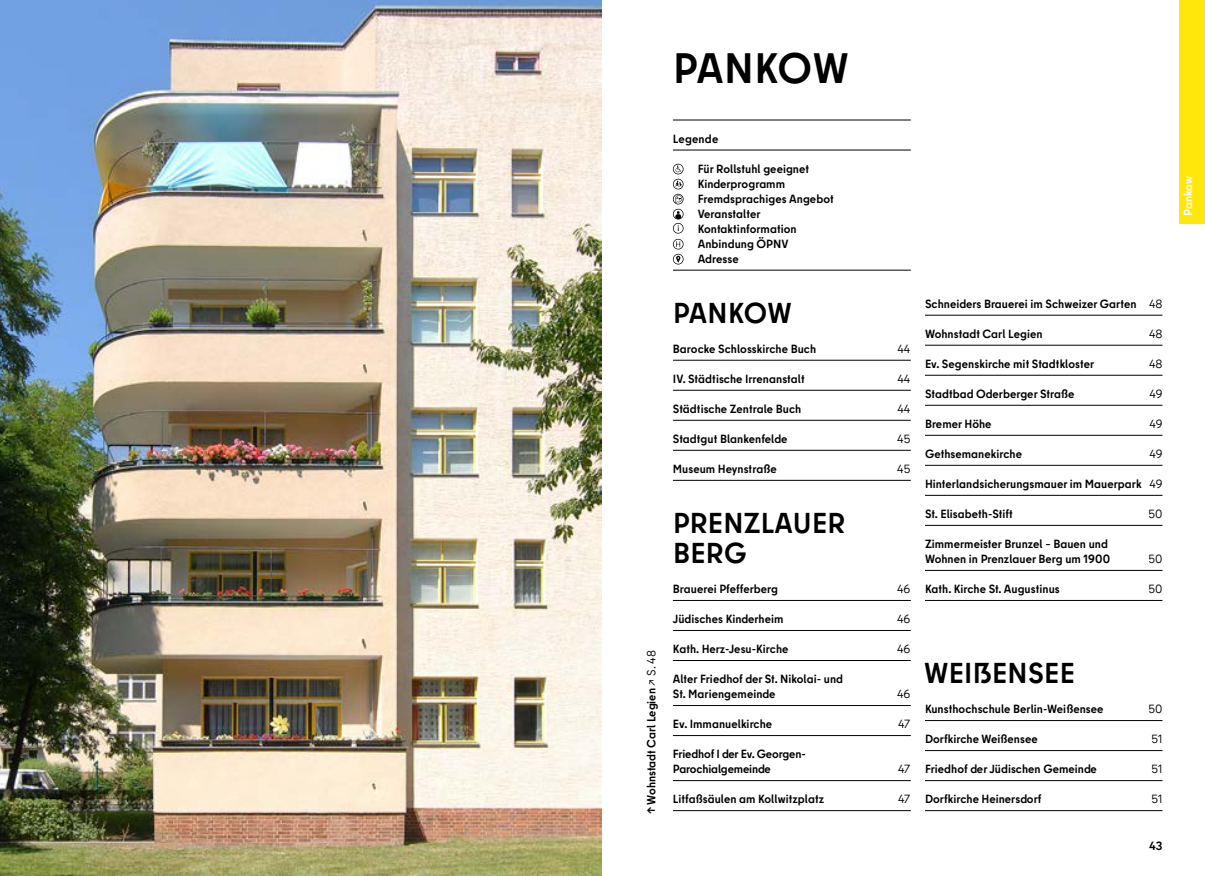
<style>
.page{position:relative;width:1205px;height:876px;background:#fff}
.page>*{position:absolute;margin:0;border:0;box-sizing:border-box;transform-origin:0 0}
.t1{font:700 42.5px "Berlin Type";letter-spacing:.01em;color:#000}
.t2{font:700 28.75px/30px "Berlin Type";letter-spacing:.01em;color:#000}
.t3{font:700 11.88px/15px "Berlin Type";letter-spacing:.005em;color:#000}
.t4{font:11.88px "Berlin Type";letter-spacing:.005em;color:#000}
.t5{font:700 11.88px "Berlin Type";color:#fff}
.s1{font-weight:400}
</style>
<div class="page">
<img style="left:0;top:0;width:602px;height:875px">
<hr style="left:673px;top:120px;width:238px;height:1px;background:#000">
<hr style="left:673px;top:150px;width:238px;height:1px;background:#000">
<hr style="left:673px;top:270px;width:238px;height:1px;background:#000">
<hr style="left:673px;top:360px;width:238px;height:1px;background:#000">
<hr style="left:673px;top:390px;width:238px;height:1px;background:#000">
<hr style="left:673px;top:420px;width:238px;height:1px;background:#000">
<hr style="left:673px;top:450px;width:238px;height:1px;background:#000">
<hr style="left:673px;top:480px;width:238px;height:1px;background:#000">
<hr style="left:673px;top:600px;width:238px;height:1px;background:#000">
<hr style="left:673px;top:630px;width:238px;height:1px;background:#000">
<hr style="left:673px;top:660px;width:238px;height:1px;background:#000">
<hr style="left:673px;top:705px;width:238px;height:1px;background:#000">
<hr style="left:673px;top:735px;width:238px;height:1px;background:#000">
<hr style="left:673px;top:780px;width:238px;height:1px;background:#000">
<hr style="left:673px;top:810px;width:238px;height:1px;background:#000">
<svg style="left:673px;top:164px;width:10px;height:69px"></svg>
<svg style="left:673px;top:239px;width:10px;height:25px"></svg>
<hr style="left:925px;top:315px;width:237px;height:1px;background:#000">
<hr style="left:925px;top:345px;width:237px;height:1px;background:#000">
<hr style="left:925px;top:375px;width:237px;height:1px;background:#000">
<hr style="left:925px;top:405px;width:237px;height:1px;background:#000">
<hr style="left:925px;top:435px;width:237px;height:1px;background:#000">
<hr style="left:925px;top:465px;width:237px;height:1px;background:#000">
<hr style="left:925px;top:495px;width:237px;height:1px;background:#000">
<hr style="left:925px;top:525px;width:237px;height:1px;background:#000">
<hr style="left:925px;top:570px;width:237px;height:1px;background:#000">
<hr style="left:925px;top:600px;width:237px;height:1px;background:#000">
<hr style="left:925px;top:720px;width:237px;height:1px;background:#000">
<hr style="left:925px;top:750px;width:237px;height:1px;background:#000">
<hr style="left:925px;top:780px;width:237px;height:1px;background:#000">
<hr style="left:925px;top:810px;width:237px;height:1px;background:#000">
<div style="left:1179px;top:0;width:26px;height:223px;background:#ffe70b"></div>
<h1 class="t1" style="left:673px;top:40px;width:177px">PANKOW</h1>
<p class="t3" style="left:644px;top:814px;width:165px;rotate:-90deg">↑ Wohnstadt Carl Legien <span class="s1">↗ S. 48</span></p>
<p class="t3" style="left:673px;top:131px;width:47px">Legende</p>
<p class="t3" style="left:698px;top:161px;width:137px">Für Rollstuhl geeignet<br>Kinderprogramm<br>Fremdsprachiges Angebot<br>Veranstalter<br>Kontaktinformation<br>Anbindung ÖPNV<br>Adresse</p>
<h2 class="t2" style="left:673px;top:298px;width:120px">PANKOW</h2>
<p class="t3" style="left:673px;top:341px;width:145px">Barocke Schlosskirche Buch</p>
<p class="t4" style="left:897px;top:341px;width:14px">44</p>
<p class="t3" style="left:673px;top:371px;width:133px">IV. Städtische Irrenanstalt</p>
<p class="t4" style="left:897px;top:371px;width:14px">44</p>
<p class="t3" style="left:673px;top:401px;width:130px">Städtische Zentrale Buch</p>
<p class="t4" style="left:897px;top:401px;width:14px">44</p>
<p class="t3" style="left:673px;top:431px;width:116px">Stadtgut Blankenfelde</p>
<p class="t4" style="left:897px;top:431px;width:15px">45</p>
<p class="t3" style="left:673px;top:461px;width:105px">Museum Heynstraße</p>
<p class="t4" style="left:897px;top:461px;width:15px">45</p>
<h2 class="t2" style="left:673px;top:508px;width:174px">PRENZLAUER<br>BERG</h2>
<p class="t3" style="left:673px;top:581px;width:107px">Brauerei Pfefferberg</p>
<p class="t4" style="left:897px;top:581px;width:15px">46</p>
<p class="t3" style="left:673px;top:611px;width:112px">Jüdisches Kinderheim</p>
<p class="t4" style="left:897px;top:611px;width:15px">46</p>
<p class="t3" style="left:673px;top:641px;width:117px">Kath. Herz-Jesu-Kirche</p>
<p class="t4" style="left:897px;top:641px;width:15px">46</p>
<p class="t3" style="left:673px;top:671px;width:172px">Alter Friedhof der St. Nikolai- und<br>St. Mariengemeinde</p>
<p class="t4" style="left:897px;top:686px;width:15px">46</p>
<p class="t3" style="left:673px;top:716px;width:101px">Ev. Immanuelkirche</p>
<p class="t4" style="left:898px;top:716px;width:14px">47</p>
<p class="t3" style="left:673px;top:746px;width:134px">Friedhof I der Ev. Georgen-<br>Parochialgemeinde</p>
<p class="t4" style="left:898px;top:761px;width:14px">47</p>
<p class="t3" style="left:673px;top:791px;width:153px">Litfaßsäulen am Kollwitzplatz</p>
<p class="t4" style="left:898px;top:791px;width:14px">47</p>
<p class="t3" style="left:925px;top:296px;width:239px">Schneiders Brauerei im Schweizer Garten <span class="s1">48</span></p>
<p class="t3" style="left:925px;top:326px;width:119px">Wohnstadt Carl Legien</p>
<p class="t4" style="left:1149px;top:326px;width:15px">48</p>
<p class="t3" style="left:925px;top:356px;width:171px">Ev. Segenskirche mit Stadtkloster</p>
<p class="t4" style="left:1149px;top:356px;width:15px">48</p>
<p class="t3" style="left:925px;top:386px;width:151px">Stadtbad Oderberger Straße</p>
<p class="t4" style="left:1149px;top:386px;width:15px">49</p>
<p class="t3" style="left:925px;top:416px;width:68px">Bremer Höhe</p>
<p class="t4" style="left:1149px;top:416px;width:15px">49</p>
<p class="t3" style="left:925px;top:446px;width:99px">Gethsemanekirche</p>
<p class="t4" style="left:1149px;top:446px;width:15px">49</p>
<p class="t3" style="left:925px;top:476px;width:239px">Hinterlandsicherungsmauer im Mauerpark <span class="s1">49</span></p>
<p class="t3" style="left:925px;top:506px;width:89px">St. Elisabeth-Stift</p>
<p class="t4" style="left:1148px;top:506px;width:16px">50</p>
<p class="t3" style="left:925px;top:536px;width:187px">Zimmermeister Brunzel – Bauen und<br>Wohnen in Prenzlauer Berg um 1900</p>
<p class="t4" style="left:1148px;top:551px;width:16px">50</p>
<p class="t3" style="left:925px;top:581px;width:136px">Kath. Kirche St. Augustinus</p>
<p class="t4" style="left:1148px;top:581px;width:16px">50</p>
<h2 class="t2" style="left:924px;top:658px;width:153px">WEIßENSEE</h2>
<p class="t3" style="left:925px;top:701px;width:180px">Kunsthochschule Berlin-Weißensee</p>
<p class="t4" style="left:1148px;top:701px;width:16px">50</p>
<p class="t3" style="left:925px;top:731px;width:114px">Dorfkirche Weißensee</p>
<p class="t4" style="left:1151px;top:731px;width:12px">51</p>
<p class="t3" style="left:925px;top:761px;width:173px">Friedhof der Jüdischen Gemeinde</p>
<p class="t4" style="left:1151px;top:761px;width:12px">51</p>
<p class="t3" style="left:925px;top:791px;width:118px">Dorfkirche Heinersdorf</p>
<p class="t4" style="left:1151px;top:791px;width:12px">51</p>
<p class="t3" style="left:1149px;top:837px;width:15px">43</p>
<p class="t5" style="left:1180px;top:216px;width:41px;rotate:-90deg">Pankow</p>
</div>
